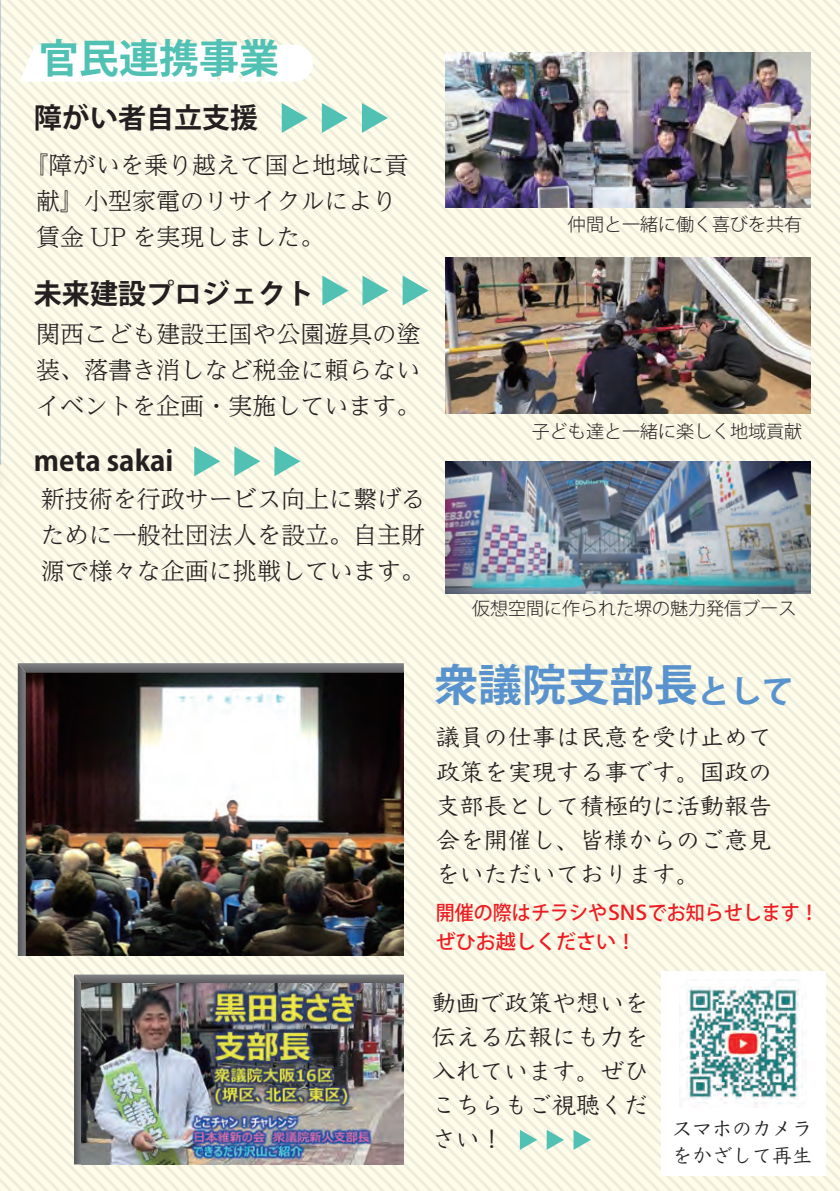
<style>
.page{position:relative;width:840px;height:1191px;background:#fff}
.page>*{position:absolute;margin:0;border:0;box-sizing:border-box;transform-origin:0 0}
.t1{font:700 43.8px "Koz Go Pr 6 N";color:#5993ce}
.t2{font:700 40px "Koz Go Pr 6 N";color:#50c1b3}
.t3{font:700 28px "Koz Go Pr 6 N";color:#231f20}
.t4{font:300 24px/36px "UD Reimin Pr 6 N";color:#231f20;text-align:justify}
.t5{font:500 24px/34px "Yu Kyo";color:#231f20;text-align:justify}
.t6{font:500 20px/29px "Koz Go Pr 6 N";color:#ee1d23;scale:.95 1}
.t7{font:500 20px/27px "Yu Kyo";color:#231f20}
.t8{font:300 18px "Koz Go Pr 6 N";color:#231f20}
.s1{font-size:32px}
</style>
<div class="page">
<div style="left:0;top:0;width:839px;height:1191px;background:linear-gradient(to right,#f9f7e5,#f8f6e4)"></div>
<div style="left:660px;top:971px;width:165px;height:204px;background:#fff"></div>
<svg style="left:20px;top:45px;width:293px;height:37px"></svg>
<img style="left:18px;top:663px;width:385px;height:293px">
<img style="left:74px;top:974px;width:330px;height:190px">
<img style="left:679px;top:980px;width:124px;height:127px">
<img style="left:445px;top:461px;width:365px;height:133px">
<img style="left:445px;top:257px;width:365px;height:157px">
<img style="left:445px;top:53px;width:365px;height:155px">
<svg style="left:321px;top:103px;width:26px;height:30px"></svg>
<svg style="left:281px;top:103px;width:26px;height:30px"></svg>
<svg style="left:362px;top:103px;width:26px;height:30px"></svg>
<svg style="left:362px;top:275px;width:26px;height:30px"></svg>
<svg style="left:322px;top:275px;width:26px;height:30px"></svg>
<svg style="left:402px;top:275px;width:26px;height:30px"></svg>
<svg style="left:234px;top:446px;width:26px;height:30px"></svg>
<svg style="left:194px;top:446px;width:26px;height:30px"></svg>
<svg style="left:274px;top:446px;width:26px;height:30px"></svg>
<svg style="left:546px;top:1129px;width:17px;height:20px"></svg>
<svg style="left:519px;top:1129px;width:18px;height:20px"></svg>
<svg style="left:573px;top:1129px;width:17px;height:20px"></svg>
<h2 class="t2" style="left:39px;top:35px;width:241px">官民連携事業</h2>
<p class="t3" style="left:34px;top:102px;width:226px">障がい者自立支援</p>
<p class="t4" style="left:36px;top:146px;width:373px;text-align:left;text-indent:-12px">『障がいを乗り越えて国と地域に貢献』小型家電のリサイクルにより賃金 UP を実現しました。</p>
<p class="t3" style="left:34px;top:277px;width:282px">未来建設プロジェクト</p>
<p class="t4" style="left:36px;top:315px;width:386px">関西こども建設王国や公園遊具の塗装、落書き消しなど税金に頼らないイベントを企画・実施しています。</p>
<p class="t3" style="left:34px;top:444px;width:141px">meta sakai</p>
<p class="t4" style="left:41px;top:479px;width:385px">新技術を行政サービス向上に繋げるために一般社団法人を設立。自主財源で様々な企画に挑戦しています。</p>
<p class="t8" style="left:567px;top:214px;width:235px">仲間と一緒に働く喜びを共有</p>
<p class="t8" style="left:531px;top:421px;width:271px">子ども達と一緒に楽しく地域貢献</p>
<p class="t8" style="left:471px;top:598px;width:326px">仮想空間に作られた堺の魅力発信ブース</p>
<h1 class="t1" style="left:434px;top:660px;width:361px">衆議院支部長<span class="s1">として</span></h1>
<p class="t5" style="left:435px;top:721px;width:338px">議員の仕事は民意を受け止めて政策を実現する事です。国政の支部長として積極的に活動報告会を開催し、皆様からのご意見をいただいております。</p>
<p class="t6" style="left:435px;top:898px;width:404px">開催の際はチラシやSNSでお知らせします！ぜひお越しください！</p>
<p class="t5" style="left:431px;top:986px;width:218px">動画で政策や想いを伝える広報にも力を入れています。ぜひこちらもご視聴ください！</p>
<p class="t7" style="left:671px;top:1115px;width:141px">スマホのカメラをかざして再生</p>
</div>
